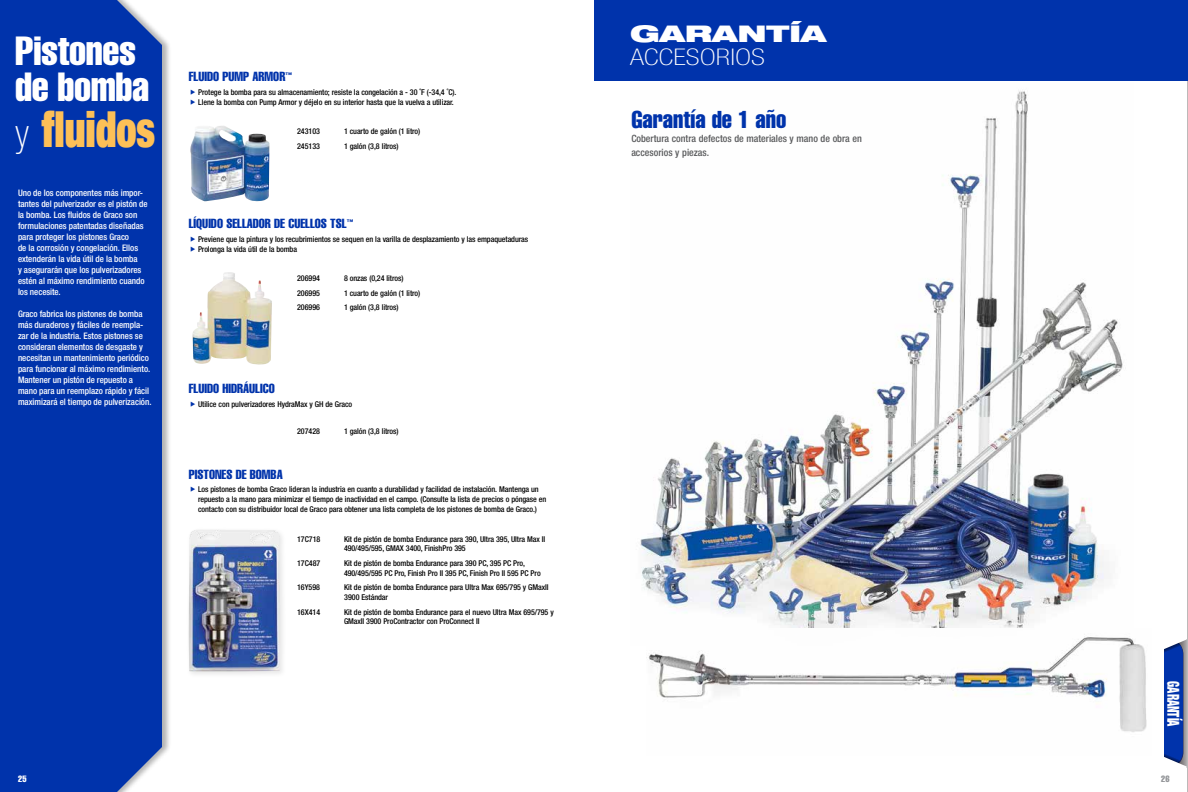
<style>
.page{position:relative;width:1188px;height:792px;background:#fff}
.page>*{position:absolute;margin:0;border:0;box-sizing:border-box;transform-origin:0 0}
.t1{font:900 condensed 50px "Helvetica Neue LT Std";color:#fdc057;scale:.8 1}
.t2{font:40px/36px "Helvetica LT Std Comp";letter-spacing:-.01em;color:#fff}
.t3{font:24px "Helvetica LT Std Comp";color:#0033ab}
.t4{font:100 condensed 23px "Helvetica Neue LT Std";letter-spacing:.01em;color:#fff;scale:1.25 1}
.t5{font:900 expanded 23px "Helvetica Neue LT Std";letter-spacing:-.01em;color:#fff;scale:1.25 1}
.t6{font:900 condensed 16.5px "Helvetica Neue LT Std";color:#fff;scale:.67 1}
.t7{font:13px "Helvetica LT Std Comp";color:#0033ab}
.t8{font:500 condensed 10px/14px "Helvetica Neue LT Std";color:#58595b}
.t9{font:500 condensed 9px/11px "Helvetica Neue LT Std";letter-spacing:-.005em;color:#fff}
.t10{font:9px "Helvetica LT Std Comp";color:#fff}
.t11{font:9px "Helvetica LT Std Comp";color:#939598}
.t12{font:500 condensed 8px/9.6px "Helvetica Neue LT Std";letter-spacing:-.01em;color:#000}
.s1{font-weight:100;font-size:40px;color:#fff}
</style>
<div class="page">
<div style="left:186px;top:527px;width:101px;height:152px;background:#000;opacity:.1"></div>
<img style="left:189px;top:530px;width:91px;height:142px">
<div style="left:0;top:0;width:172px;height:792px;background:#000;opacity:.3"></div>
<div style="left:0;top:0;width:162px;height:792px;background:#0033ab"></div>
<img style="left:190px;top:126px;width:80px;height:76px">
<img style="left:192px;top:272px;width:80px;height:93px">
<img style="left:640px;top:91px;width:483px;height:537px">
<div style="left:1177px;top:0;width:11px;height:792px;background:#bcb9b9"></div>
<svg style="left:1164px;top:639px;width:23px;height:129px;background:#3155ac"></svg>
<div style="left:1166px;top:0;width:21px;height:639px;background:#fff"></div>
<div style="left:1166px;top:768px;width:21px;height:24px;background:#fff"></div>
<div style="left:594px;top:0;width:594px;height:81px;background:#0033ab"></div>
<img style="left:648px;top:636px;width:499px;height:96px">
<h2 class="t2" style="left:15px;top:32px;width:135px">Pistones de bomba</h2>
<h1 class="t1" style="left:15px;top:97px;width:176px"><span class="s1">y</span> fluidos</h1>
<p class="t9" style="left:18px;top:188px;width:131px">Uno de los componentes más impor&shy;tantes del pulverizador es el pistón de la bomba. Los fluidos de Graco son formulaciones patentadas diseñadas para proteger los pistones Graco<br>de la corrosión y congelación. Ellos extenderán la vida útil de la bomba<br>y asegurarán que los pulverizadores estén al máximo rendimiento cuando los necesite.</p>
<p class="t9" style="left:18px;top:309px;width:135px">Graco fabrica los pistones de bomba más duraderos y fáciles de reempla&shy;zar de la industria. Estos pistones se consideran elementos de desgaste y necesitan un mantenimiento periódico para funcionar al máximo rendimiento.<br>Mantener un pistón de repuesto a mano para un reemplazo rápido y fácil maximizará el tiempo de pulverización.</p>
<h3 class="t7" style="left:189px;top:69px;width:105px">FLUIDO PUMP ARMOR<sup>™</sup></h3>
<p class="t12" style="left:198px;top:88px;width:260px;line-height:10px">Protege la bomba para su almacenamiento; resiste la congelación a - 30 ˚F (-34,4 ˚C).<br>Llene la bomba con Pump Armor y déjelo en su interior hasta que la vuelva a utilizar.</p>
<p class="t12" style="left:297px;top:126px;width:25px">243103</p>
<p class="t12" style="left:344px;top:126px;width:78px">1 cuarto de galón (1 litro)</p>
<p class="t12" style="left:297px;top:141px;width:25px">245133</p>
<p class="t12" style="left:344px;top:141px;width:56px">1 galón (3,8 litros)</p>
<h3 class="t7" style="left:189px;top:216px;width:166px">LÍQUIDO SELLADOR DE CUELLOS TSL<sup>™</sup></h3>
<p class="t12" style="left:198px;top:234px;width:332px;line-height:10px">Previene que la pintura y los recubrimientos se sequen en la varilla de desplazamiento y las empaquetaduras<br>Prolonga la vida útil de la bomba</p>
<p class="t12" style="left:297px;top:273px;width:25px">206994</p>
<p class="t12" style="left:344px;top:273px;width:61px">8 onzas (0,24 litros)</p>
<p class="t12" style="left:297px;top:288px;width:25px">206995</p>
<p class="t12" style="left:344px;top:288px;width:78px">1 cuarto de galón (1 litro)</p>
<p class="t12" style="left:297px;top:303px;width:25px">206996</p>
<p class="t12" style="left:344px;top:303px;width:56px">1 galón (3,8 litros)</p>
<h3 class="t7" style="left:189px;top:381px;width:88px">FLUIDO HIDRÁULICO</h3>
<p class="t12" style="left:198px;top:400px;width:156px">Utilice con pulverizadores HydraMax y GH de Graco</p>
<h3 class="t7" style="left:189px;top:466px;width:95px">PISTONES DE BOMBA</h3>
<p class="t12" style="left:297px;top:426px;width:25px">207428</p>
<p class="t12" style="left:344px;top:426px;width:56px">1 galón (3,8 litros)</p>
<p class="t12" style="left:198px;top:485px;width:350px">Los pistones de bomba Graco lideran la industria en cuanto a durabilidad y facilidad de instalación. Mantenga un repuesto a la mano para minimizar el tiempo de inactividad en el campo. (Consulte la lista de precios o póngase en contacto con su distribuidor local de Graco para obtener una lista completa de los pistones de bomba de Graco.)</p>
<p class="t12" style="left:297px;top:534px;width:25px">17C718</p>
<p class="t12" style="left:344px;top:534px;width:203px">Kit de pistón de bomba Endurance para 390, Ultra 395, Ultra Max II<br>490/495/595, GMAX 3400, FinishPro 395</p>
<p class="t12" style="left:297px;top:558px;width:25px">17C487</p>
<p class="t12" style="left:344px;top:558px;width:198px">Kit de pistón de bomba Endurance para 390 PC, 395 PC Pro,<br>490/495/595 PC Pro, Finish Pro II 395 PC, Finish Pro II 595 PC Pro</p>
<p class="t12" style="left:297px;top:583px;width:25px">16Y598</p>
<p class="t12" style="left:344px;top:583px;width:206px">Kit de pistón de bomba Endurance para Ultra Max 695/795 y GMaxII<br>3900 Estándar</p>
<p class="t12" style="left:297px;top:607px;width:25px">16X414</p>
<p class="t12" style="left:344px;top:607px;width:211px">Kit de pistón de bomba Endurance para el nuevo Ultra Max 695/795 y<br>GMaxII 3900 ProContractor con ProConnect II</p>
<h3 class="t5" style="left:630px;top:18px;width:159px">GARANTÍA</h3>
<h3 class="t4" style="left:630px;top:44px;width:110px">ACCESORIOS</h3>
<h3 class="t3" style="left:631px;top:104px;width:156px">Garantía de 1 año</h3>
<p class="t8" style="left:631px;top:132px;width:232px">Cobertura contra defectos de materiales y mano de obra en accesorios y piezas.</p>
<h3 class="t6" style="left:1183px;top:681px;width:69px;rotate:90deg">GARANTÍA</h3>
<p class="t10" style="left:18px;top:773px;width:10px">25</p>
<p class="t11" style="left:1161px;top:773px;width:10px">26</p>
</div>
